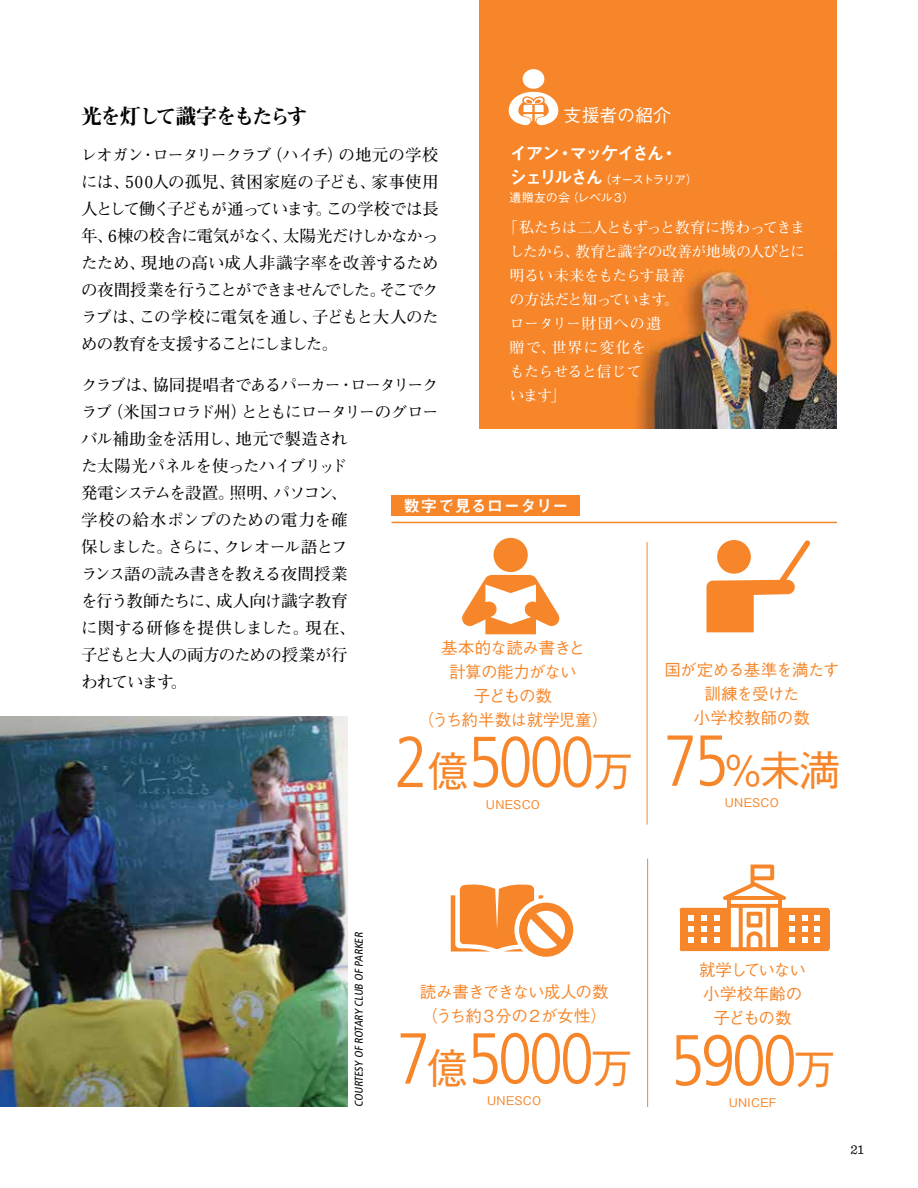
<style>
.page{position:relative;width:918px;height:1188px;background:#fff}
.page>*{position:absolute;margin:0;border:0;box-sizing:border-box;transform-origin:0 0}
.t1{font:300 condensed 72px "Frutiger LT Std";letter-spacing:-.05em;color:#f68629}
.t2{font:500 42px "Gothic BBB Pr 6 N";color:#f68629}
.t3{font:21px "Midashi Min Pr 6 N MA31";letter-spacing:-.095em;color:#000}
.t4{font:18px "Midashi Go Pr 6 N MB31";letter-spacing:-.115em;color:#fff}
.t5{font:500 18px "Gothic BBB Pr 6 N";letter-spacing:-.005em;color:#fff}
.t6{font:700 16.5px/27px "Futo Min A101 Pr 6 N";letter-spacing:-.05em;color:#000;text-align:justify}
.t7{font:500 16.5px/24px "Gothic BBB Pr 6 N";letter-spacing:-.04em;color:#f68629;text-align:center}
.t8{font:16.5px "Midashi Go Pr 6 N MB31";letter-spacing:-.005em;color:#fff}
.t9{font:700 15px/24px "Futo Min A101 Pr 6 N";letter-spacing:-.03em;color:#fff}
.t10{font:13.5px "Sentinel";color:#000}
.t11{font:500 12px/18px "Gothic BBB Pr 6 N";letter-spacing:-.09em;color:#fff}
.t12{font:500 12px "Gothic BBB Pr 6 N";letter-spacing:.025em;color:#f68629}
.t13{font:condensed 11.25px "Frutiger LT Std";color:#000}
.s1{font-family:"Midashi Go Pr 6 N MB31";font-weight:400;font-size:18px}
.s2{font-family:"Gothic BBB Pr 6 N";font-weight:500;font-stretch:normal;font-size:42px}
.s3{font-family:"Frutiger LT Std";font-weight:300;font-stretch:condensed;font-size:72px}
</style>
<div class="page">
<img style="left:0;top:716px;width:348px;height:391px">
<hr style="left:647px;top:859px;width:1px;height:248px;background:#f68629">
<hr style="left:647px;top:542px;width:1px;height:283px;background:#f68629">
<div style="left:479px;top:0;width:358px;height:429px;background:#f68629"></div>
<div style="left:523px;top:69px;width:21px;height:20px;background:#fff;border-radius:50%"></div>
<svg style="left:508px;top:88px;width:51px;height:37px"></svg>
<div style="left:392px;top:496px;width:188px;height:20px;background:#f68629"></div>
<hr style="left:392px;top:522px;width:445px;height:1px;background:#f68629">
<div style="left:494px;top:538px;width:34px;height:34px;background:#f68629;border-radius:50%"></div>
<svg style="left:462px;top:575px;width:97px;height:59px"></svg>
<svg style="left:706px;top:540px;width:105px;height:92px"></svg>
<img style="left:637px;top:270px;width:200px;height:159px">
<svg style="left:680px;top:865px;width:149px;height:86px"></svg>
<svg style="left:451px;top:884px;width:123px;height:73px"></svg>
<p class="t3" style="left:81px;top:99px;width:228px">光を灯して識字をもたらす</p>
<p class="t6" style="left:81px;top:141px;width:359px">レオガン・ロータリークラブ（ハイチ）の地元の学校には、500人の孤児、貧困家庭の子ども、家事使用人として働く子どもが通っています。この学校では長年、6棟の校舎に電気がなく、太陽光だけしかなかったため、現地の高い成人非識字率を改善するための夜間授業を行うことができませんでした。そこでクラブは、この学校に電気を通し、子どもと大人のための教育を支援することにしました。</p>
<p class="t6" style="left:81px;top:370px;width:359px;text-align:left">クラブは、協同提唱者であるパーカー・ロータリークラブ（米国コロラド州）とともにロータリーのグローバル補助金を活用し、地元で製造され<br>た太陽光パネルを使ったハイブリッド<br>発電システムを設置。照明、パソコン、<br>学校の給水ポンプのための電力を確<br>保しました。さらに、クレオール語とフ<br>ランス語の読み書きを教える夜間授業<br>を行う教師たちに、成人向け識字教育<br>に関する研修を提供しました。現在、<br>子どもと大人の両方のための授業が行<br>われています。</p>
<p class="t5" style="left:564px;top:101px;width:109px">支援者の紹介</p>
<p class="t4" style="left:510px;top:139px;width:170px">イアン・マッケイさん・</p>
<p class="t11" style="left:510px;top:170px;width:190px"><span class="s1">シェリルさん</span>（オーストラリア）遺贈友の会（レベル３）</p>
<p class="t9" style="left:510px;top:214px;width:297px;text-indent:-7px">「私たちは二人ともずっと教育に携わってきましたから、教育と識字の改善が地域の人びとに明るい未来をもたらす最善<br>の方法だと知っています。<br>ロータリー財団への遺<br>贈で、世界に変化を<br>もたらせると信じて<br>います」</p>
<p class="t8" style="left:403px;top:492px;width:167px">数字で見るロータリー</p>
<p class="t7" style="left:418px;top:634px;width:192px">基本的な読み書きと<br>計算の能力がない<br>子どもの数<br>（うち約半数は就学児童）</p>
<h1 class="t1" style="left:393px;top:721px;width:242px">2<span class="s2">億</span>5000<span class="s2">万</span></h1>
<p class="t12" style="left:486px;top:795px;width:56px">UNESCO</p>
<p class="t7" style="left:664px;top:657px;width:176px">国が定める基準を満たす訓練を受けた<br>小学校教師の数</p>
<h2 class="t2" style="left:663px;top:736px;width:180px"><span class="s3">75</span>%未満</h2>
<p class="t12" style="left:725px;top:793px;width:56px">UNESCO</p>
<p class="t13" style="left:352px;top:1107px;width:178px;rotate:-90deg">COURTESY OF ROTARY CLUB OF PARKER</p>
<p class="t7" style="left:420px;top:979px;width:190px;text-align:left">読み書きできない成人の数（うち約３分の２が女性）</p>
<h1 class="t1" style="left:396px;top:1018px;width:238px">7<span class="s2">億</span>5000<span class="s2">万</span></h1>
<p class="t12" style="left:487px;top:1091px;width:56px">UNESCO</p>
<p class="t7" style="left:699px;top:957px;width:108px">就学していない小学校年齢の子どもの数</p>
<h1 class="t1" style="left:670px;top:1020px;width:167px">5900<span class="s2">万</span></h1>
<p class="t12" style="left:729px;top:1093px;width:49px">UNICEF</p>
<p class="t10" style="left:851px;top:1140px;width:15px">21</p>
</div>
